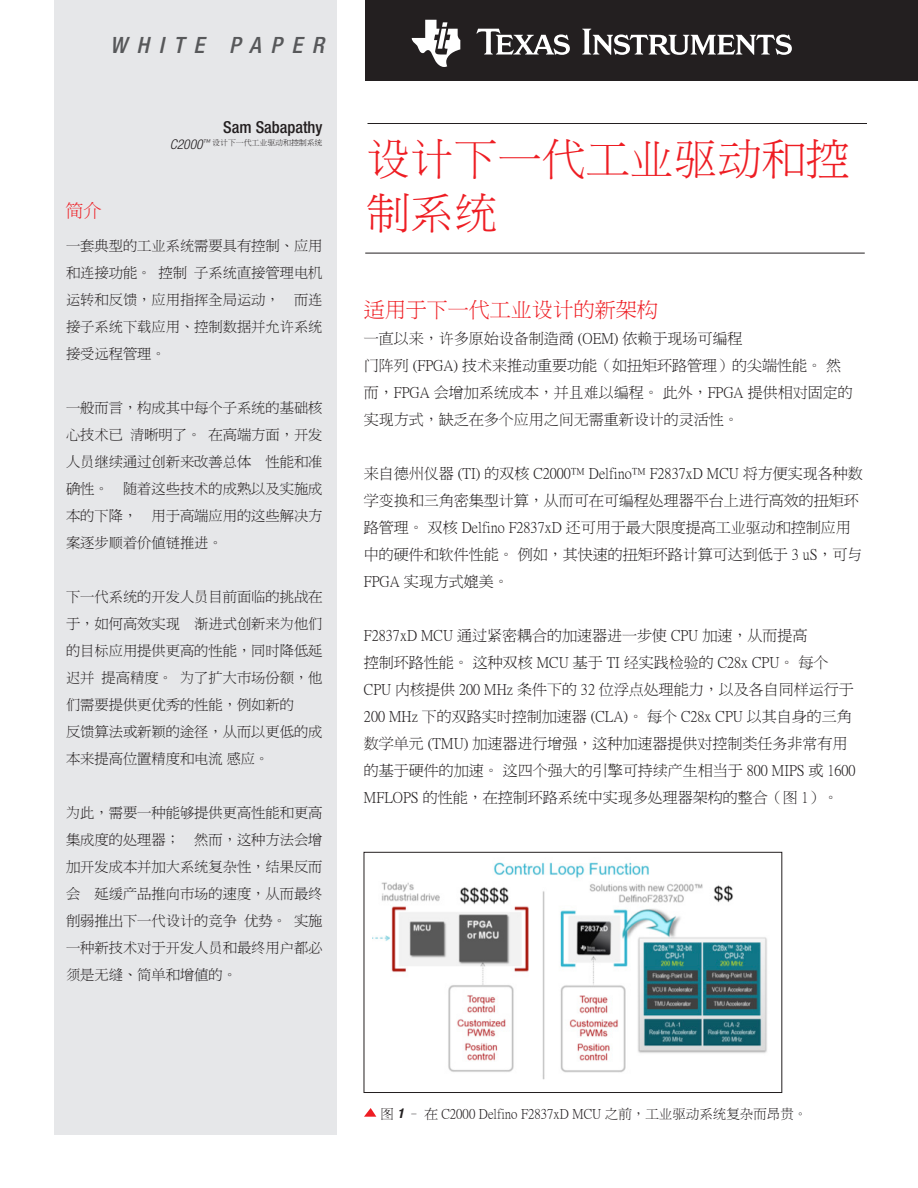
<style>
.page{position:relative;width:918px;height:1188px;background:#fff}
.page>*{position:absolute;margin:0;border:0;box-sizing:border-box;transform-origin:0 0}
.t1{font:43.5px/54px "P Ming Li U";letter-spacing:.01em;color:#ee1d23}
.t2{font:italic 500 condensed 22.5px "Helvetica Neue LT Std";letter-spacing:.43em;color:#57585a}
.t3{font:21px "P Ming Li U";color:#ee1d23}
.t4{font:18px "P Ming Li U";color:#ee1d23}
.t5{font:500 condensed 16.5px "Helvetica Neue LT Std";color:#231f20}
.t6{font:15px/27px "P Ming Li U";color:#231f20}
.t7{font:14.25px/27px "P Ming Li U";color:#231f20;text-align:justify}
.t8{font:13.5px "P Ming Li U";color:#231f20}
.t9{font:7.8px "P Ming Li U";color:#231f20}
.s1{font-family:"Helvetica Neue LT Std";font-weight:300;font-style:italic;font-stretch:condensed;font-size:13.5px}
.s2{font-family:"Helvetica Neue LT Std";font-weight:300;font-style:italic;font-stretch:condensed}
.s3{font-family:"Helvetica Neue LT Std";font-weight:700;font-style:italic;font-stretch:condensed}
</style>
<div class="page">
<div style="left:365px;top:0;width:553px;height:80px;background:#231f20"></div>
<div style="left:54px;top:0;width:283px;height:1135px;background:#e6e7e9"></div>
<hr style="left:365px;top:253px;width:500px;height:1px;background:#231f20">
<hr style="left:368px;top:123px;width:499px;height:1px;background:#231f20">
<svg style="left:476px;top:29px;width:94px;height:26px"></svg>
<svg style="left:582px;top:29px;width:210px;height:26px"></svg>
<svg style="left:412px;top:20px;width:48px;height:47px"></svg>
<svg style="left:364px;top:1108px;width:12px;height:9px"></svg>
<img style="left:373px;top:862px;width:394px;height:218px">
<div style="left:364px;top:852px;width:418px;height:241px;border:1px solid #231f20"></div>
<h2 class="t2" style="left:110px;top:32px;width:215px">WHITE PAPER</h2>
<p class="t5" style="left:223px;top:117px;width:101px">Sam Sabapathy</p>
<p class="t9" style="left:170px;top:138px;width:154px"><span class="s1">C2000</span><span class="s2">™</span> 设计下一代工业驱动和控制系统</p>
<p class="t4" style="left:65px;top:200px;width:37px">简介</p>
<p class="t7" style="left:66px;top:232px;width:258px">一套典型的工业系统需要具有控制、应用和连接功能。 控制 子系统直接管理电机运转和反馈，应用指挥全局运动， 而连接子系统下载应用、控制数据并允许系统接受远程管理。</p>
<p class="t7" style="left:66px;top:394px;width:258px">一般而言，构成其中每个子系统的基础核心技术已 清晰明了。 在高端方面，开发人员继续通过创新来改善总体 性能和准确性。 随着这些技术的成熟以及实施成本的下降， 用于高端应用的这些解决方案逐步顺着价值链推进。</p>
<p class="t7" style="left:66px;top:583px;width:265px;text-align:left">下一代系统的开发人员目前面临的挑战在于，如何高效实现 渐进式创新来为他们的目标应用提供更高的性能，同时降低延迟并 提高精度。 为了扩大市场份额，他们需要提供更优秀的性能，例如新的<br>反馈算法或新颖的途径，从而以更低的成本来提高位置精度和电流 感应。</p>
<p class="t7" style="left:66px;top:799px;width:258px">为此，需要一种能够提供更高性能和更高集成度的处理器； 然而，这种方法会增加开发成本并加大系统复杂性，结果反而会 延缓产品推向市场的速度，从而最终削弱推出下一代设计的竞争 优势。 实施一种新技术对于开发人员和最终用户都必须是无缝、简单和增值的。</p>
<h1 class="t1" style="left:366px;top:130px;width:484px">设计下一代工业驱动和控制系统</h1>
<h3 class="t3" style="left:364px;top:296px;width:295px">适用于下一代工业设计的新架构</h3>
<p class="t6" style="left:364px;top:324px;width:490px">一直以来，许多原始设备制造商 (OEM) 依赖于现场可编程<br>门阵列 (FPGA) 技术来推动重要功能（如扭矩环路管理）的尖端性能。 然而，FPGA 会增加系统成本，并且难以编程。 此外，FPGA 提供相对固定的实现方式，缺乏在多个应用之间无需重新设计的灵活性。</p>
<p class="t6" style="left:364px;top:459px;width:500px">来自德州仪器 (TI) 的双核 C2000™ Delfino™ F2837xD MCU 将方便实现各种数学变换和三角密集型计算，从而可在可编程处理器平台上进行高效的扭矩环路管理。 双核 Delfino F2837xD 还可用于最大限度提高工业驱动和控制应用中的硬件和软件性能。 例如，其快速的扭矩环路计算可达到低于 3 uS，可与FPGA 实现方式媲美。</p>
<p class="t6" style="left:364px;top:621px;width:493px">F2837xD MCU 通过紧密耦合的加速器进一步使 CPU 加速，从而提高<br>控制环路性能。 这种双核 MCU 基于 TI 经实践检验的 C28x CPU。 每个CPU 内核提供 200 MHz 条件下的 32 位浮点处理能力，以及各自同样运行于200 MHz 下的双路实时控制加速器 (CLA)。 每个 C28x CPU 以其自身的三角数学单元 (TMU) 加速器进行增强，这种加速器提供对控制类任务非常有用的基于硬件的加速。 这四个强大的引擎可持续产生相当于 800 MIPS 或 1600<br>MFLOPS 的性能，在控制环路系统中实现多处理器架构的整合（图 1）。</p>
<p class="t8" style="left:380px;top:1105px;width:428px">图 <span class="s3">1</span> – 在 C2000 Delfino F2837xD MCU 之前，工业驱动系统复杂而昂贵。</p>
</div>
